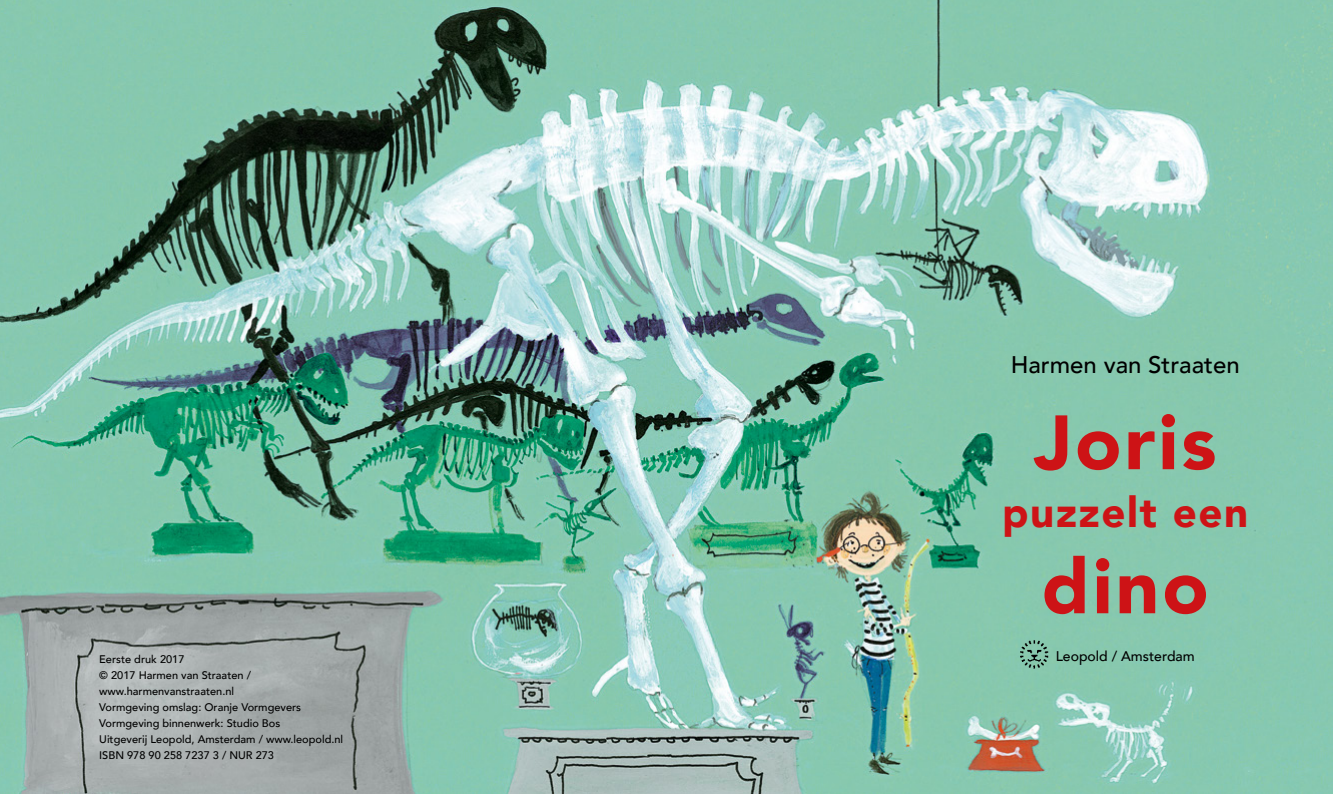
<style>
.page{position:relative;width:1333px;height:794px;background:#fff}
.page>*{position:absolute;margin:0;border:0;box-sizing:border-box;transform-origin:0 0}
.tekst{font:900 76px "Avenir";letter-spacing:.04em;color:#cd1316}
.tekst-2{font:900 42px "Avenir";letter-spacing:.04em;color:#cd1316}
.tekst-3{font:500 24px "Avenir";color:#000}
.tekst-4{font:500 14px "Avenir";color:#000}
.tekst-5{font:500 11px "Avenir";color:#000}
</style>
<div class="page">
<img style="left:0;top:0;width:1332px;height:794px">
<img style="left:1020px;top:635px;width:33px;height:80px">
<p class="tekst-3" style="left:1010px;top:344px;width:230px">Harmen van Straaten</p>
<p class="tekst" style="left:1033px;top:377px;width:184px">Joris</p>
<p class="tekst-2" style="left:1002px;top:476px;width:248px">puzzelt een</p>
<p class="tekst" style="left:1041px;top:521px;width:168px">dino</p>
<p class="tekst-5" style="left:99px;top:650px;width:87px">Eerste druk 2017</p>
<p class="tekst-4" style="left:1055px;top:644px;width:141px">Leopold / Amsterdam</p>
<p class="tekst-5" style="left:99px;top:666px;width:153px">© 2017 Harmen van Straaten /</p>
<p class="tekst-5" style="left:99px;top:682px;width:136px">www.harmenvanstraaten.nl</p>
<p class="tekst-5" style="left:99px;top:698px;width:203px">Vormgeving omslag: Oranje Vormgevers</p>
<p class="tekst-5" style="left:99px;top:714px;width:182px">Vormgeving binnenwerk: Studio Bos</p>
<p class="tekst-5" style="left:99px;top:730px;width:245px">Uitgeverij Leopold, Amsterdam / www.leopold.nl</p>
<p class="tekst-5" style="left:99px;top:746px;width:176px">ISBN 978 90 258 7237 3 / NUR 273</p>
</div>
